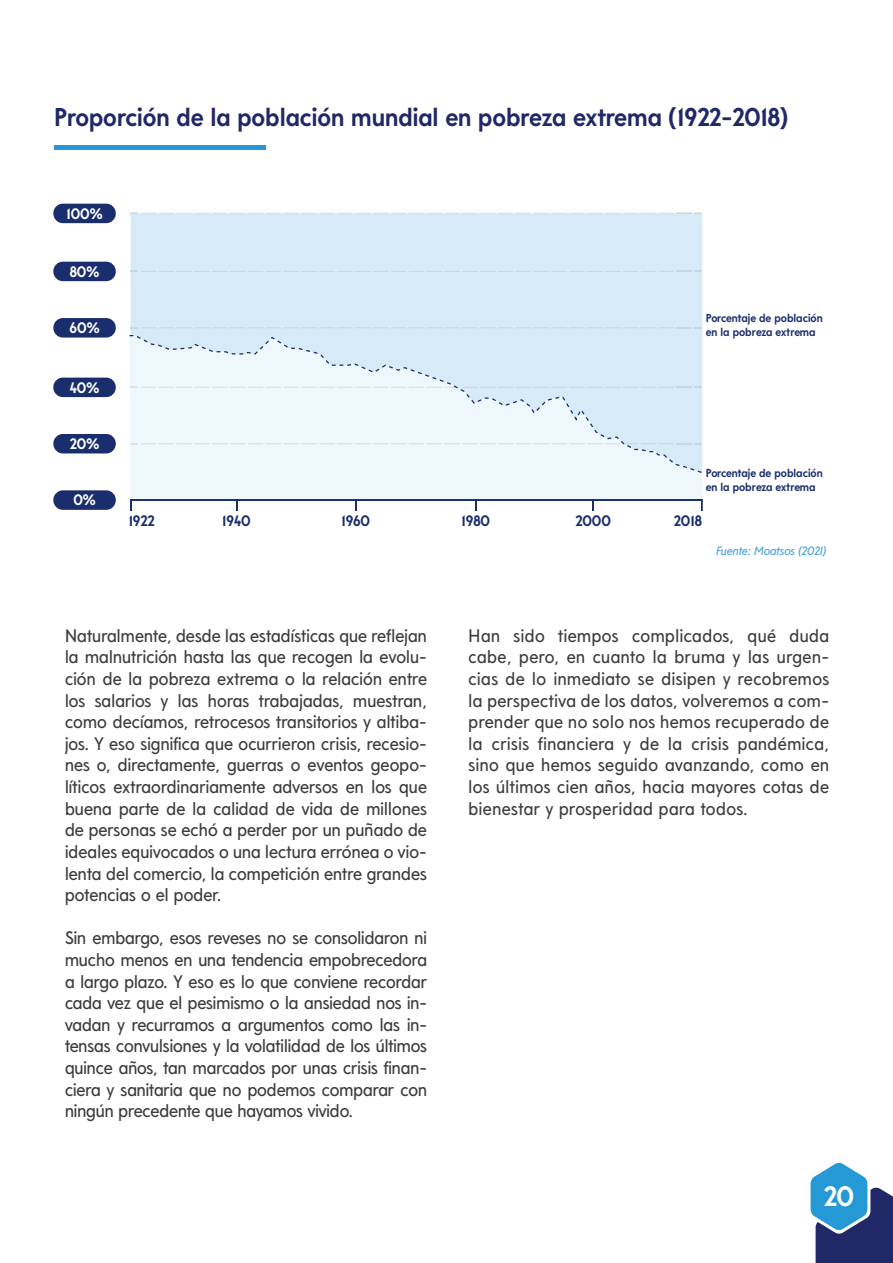
<style>
.page{position:relative;width:893px;height:1263px;background:#fff}
.page>*{position:absolute;margin:0;border:0;box-sizing:border-box;transform-origin:0 0}
.t1{font:700 27.75px "Mediolanum Sans";color:#fff}
.t2{font:700 25.5px "Mediolanum Sans";color:#202867}
.t3{font:18px/21.6px "Mediolanum Sans";letter-spacing:.01em;color:#3c3c3b;text-align:justify}
.t4{font:700 15px "Mediolanum Sans";color:#1a2e6e}
.t5{font:700 15px "Mediolanum Sans";color:#fff}
.t6{font:italic 12px "Mediolanum Sans";color:#4da2da}
.t7{font:700 11.55px/13.8px "Mediolanum Sans";color:#1a2e6e}
</style>
<div class="page">
<hr style="left:54px;top:145px;width:211px;height:4px;background:#2599d5">
<hr style="left:892px;top:0;width:1px;height:1263px;background:#ededed">
<svg style="left:811px;top:1067px;width:82px;height:196px"></svg>
<hr style="left:131px;top:499px;width:571px;height:2px;background:#1a2e6e">
<div style="left:130px;top:473px;width:572px;height:26px;background:#edf7fc"></div>
<hr style="left:131px;top:499px;width:571px;height:1px;background:#1a3675">
<div style="left:131px;top:214px;width:571px;height:121px;background:#d6ebf7"></div>
<svg style="left:131px;top:327px;width:571px;height:1px"></svg>
<svg style="left:131px;top:271px;width:571px;height:1px"></svg>
<svg style="left:131px;top:213px;width:571px;height:1px"></svg>
<svg style="left:130px;top:499px;width:1px;height:12px"></svg>
<svg style="left:702px;top:499px;width:1px;height:12px"></svg>
<div style="left:53px;top:490px;width:63px;height:20px;background:#1a2e6e;border-radius:10px"></div>
<div style="left:53px;top:434px;width:63px;height:19px;background:#1a2e6e;border-radius:10px"></div>
<div style="left:53px;top:378px;width:63px;height:19px;background:#1a2e6e;border-radius:10px"></div>
<div style="left:53px;top:318px;width:63px;height:20px;background:#1a2e6e;border-radius:10px"></div>
<div style="left:53px;top:262px;width:63px;height:19px;background:#1a2e6e;border-radius:10px"></div>
<div style="left:53px;top:204px;width:63px;height:19px;background:#1a2e6e;border-radius:10px"></div>
<svg style="left:130px;top:335px;width:572px;height:138px;background:#e3f1f9"></svg>
<h2 class="t2" style="left:54px;top:102px;width:735px">Proporción de la población mundial en pobreza extrema (1922-2018)</h2>
<p class="t5" style="left:66px;top:205px;width:38px">100%</p>
<p class="t5" style="left:70px;top:263px;width:31px">80%</p>
<p class="t5" style="left:70px;top:319px;width:31px">60%</p>
<p class="t5" style="left:70px;top:379px;width:31px">40%</p>
<p class="t5" style="left:70px;top:435px;width:31px">20%</p>
<p class="t5" style="left:73px;top:491px;width:24px">0%</p>
<p class="t7" style="left:706px;top:311px;width:119px">Porcentaje de población en la pobreza extrema</p>
<p class="t7" style="left:706px;top:466px;width:119px">Porcentaje de población en la pobreza extrema</p>
<p class="t4" style="left:129px;top:512px;width:27px">1922</p>
<p class="t4" style="left:222px;top:512px;width:30px">1940</p>
<p class="t4" style="left:341px;top:512px;width:30px">1960</p>
<p class="t4" style="left:461px;top:512px;width:30px">1980</p>
<p class="t4" style="left:575px;top:512px;width:37px">2000</p>
<p class="t4" style="left:674px;top:512px;width:29px">2018</p>
<p class="t6" style="left:716px;top:544px;width:112px">Fuente: Moatsos (2021)</p>
<p class="t3" style="left:65px;top:625px;width:363px">Naturalmente, desde las estadísticas que reflejan la malnutrición hasta las que recogen la evolu&shy;ción de la pobreza extrema o la relación entre los salarios y las horas trabajadas, muestran, como decíamos, retrocesos transitorios y altiba&shy;jos. Y eso significa que ocurrieron crisis, recesio&shy;nes o, directamente, guerras o eventos geopo&shy;líticos extraordinariamente adversos en los que buena parte de la calidad de vida de millones de personas se echó a perder por un puñado de ideales equivocados o una lectura errónea o vio&shy;lenta del comercio, la competición entre grandes potencias o el poder.</p>
<p class="t3" style="left:65px;top:927px;width:363px">Sin embargo, esos reveses no se consolidaron ni mucho menos en una tendencia empobrecedora a largo plazo. Y eso es lo que conviene recordar cada vez que el pesimismo o la ansiedad nos in&shy;vadan y recurramos a argumentos como las in&shy;tensas convulsiones y la volatilidad de los últimos quince años, tan marcados por unas crisis finan&shy;ciera y sanitaria que no podemos comparar con ningún precedente que hayamos vivido.</p>
<p class="t3" style="left:469px;top:625px;width:362px">Han sido tiempos complicados, qué duda cabe, pero, en cuanto la bruma y las urgen&shy;cias de lo inmediato se disipen y recobremos la perspectiva de los datos, volveremos a com&shy;prender que no solo nos hemos recuperado de la crisis financiera y de la crisis pandémica, sino que hemos seguido avanzando, como en los últimos cien años, hacia mayores cotas de bienestar y prosperidad para todos.</p>
<h1 class="t1" style="left:824px;top:1180px;width:32px">20</h1>
</div>
